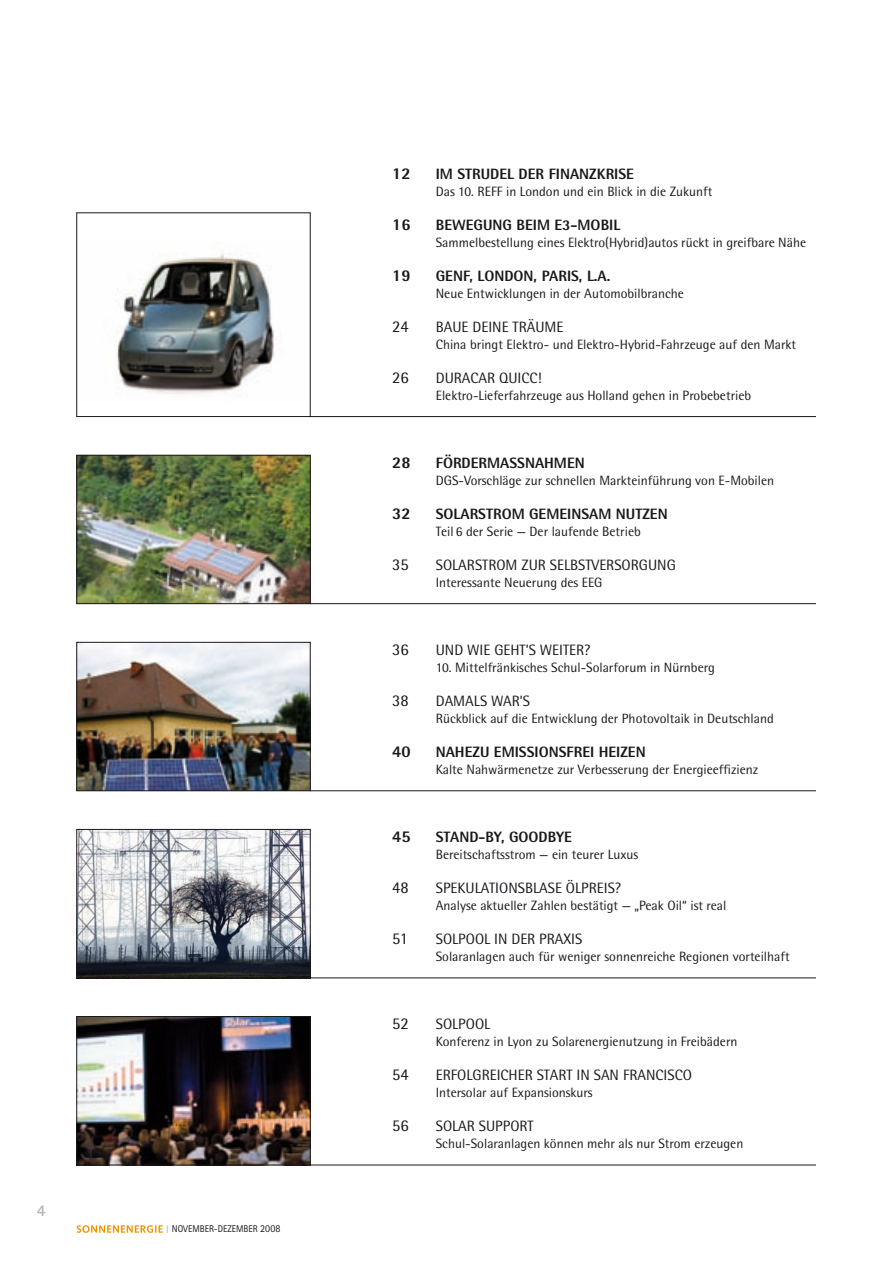
<style>
.page{position:relative;width:893px;height:1263px;background:#fff}
.page>*{position:absolute;margin:0;border:0;box-sizing:border-box;transform-origin:0 0}
.t1{font:16.5px "Rotis Semi Sans Std";color:#1a171c}
.t2{font:800 16.5px "Rotis Semi Sans Std";color:#1a171c}
.t3{font:700 16.5px "Rotis Semi Sans Std";color:#b1b3b4}
.t4{font:15px "Rotis Semi Sans Std";color:#1a171c}
.t5{font:800 15px "Rotis Semi Sans Std";color:#1a171c}
.t6{font:13.5px "Rotis Semi Sans Std";color:#1a171c}
.t7{font:9.75px "Rotis Sans Serif Std";color:#1a171c;scale:.95 1}
.s1{font-size:10.8px;color:#b1b3b4}
.s2{font-size:10.65px}
</style>
<div class="page">
<svg style="left:77px;top:1225px;width:86px;height:8px"></svg>
<img style="left:79px;top:457px;width:229px;height:145px">
<div style="left:77px;top:455px;width:233px;height:149px;border:1px solid #1a171c"></div>
<hr style="left:310px;top:603px;width:506px;height:1px;background:#1a171c">
<hr style="left:310px;top:978px;width:506px;height:1px;background:#1a171c">
<hr style="left:310px;top:1165px;width:506px;height:1px;background:#1a171c">
<img style="left:79px;top:644px;width:229px;height:145px">
<div style="left:77px;top:642px;width:233px;height:149px;border:1px solid #1a171c"></div>
<img style="left:79px;top:1018px;width:229px;height:145px">
<div style="left:77px;top:1016px;width:233px;height:149px;border:1px solid #1a171c"></div>
<hr style="left:310px;top:790px;width:506px;height:1px;background:#1a171c">
<img style="left:79px;top:831px;width:229px;height:145px">
<div style="left:77px;top:829px;width:233px;height:149px;border:1px solid #1a171c"></div>
<img style="left:117px;top:252px;width:157px;height:142px">
<hr style="left:310px;top:416px;width:506px;height:1px;background:#1a171c">
<p class="t3" style="left:37px;top:1200px;width:10px">4</p>
<p class="t7" style="left:166px;top:1223px;width:122px"><span class="s1">I</span> NOVEMBER-DEZEMBER <span class="s2">2008</span></p>
<p class="t2" style="left:392px;top:163px;width:20px">12</p>
<p class="t5" style="left:436px;top:164px;width:200px">IM STRUDEL DER FINANZKRISE</p>
<p class="t6" style="left:436px;top:183px;width:278px">Das 10. REFF in London und ein Blick in die Zukunft</p>
<p class="t2" style="left:392px;top:214px;width:20px">16</p>
<p class="t5" style="left:436px;top:215px;width:40px">BEWEGUNG</p>
<p class="t5" style="left:516px;top:215px;width:18px">BEIM</p>
<p class="t5" style="left:554px;top:215px;width:61px">E3-MOBIL</p>
<p class="t6" style="left:436px;top:234px;width:372px">Sammelbestellung eines Elektro(Hybrid)autos rückt in greifbare Nähe</p>
<p class="t2" style="left:392px;top:265px;width:20px">19</p>
<p class="t5" style="left:436px;top:266px;width:10px">GEN</p>
<p class="t5" style="left:463px;top:266px;width:149px">F, LONDON, PARI S, L.A.</p>
<p class="t6" style="left:436px;top:285px;width:250px">Neue Entwicklungen in der Automobilbranche</p>
<p class="t1" style="left:392px;top:316px;width:18px">24</p>
<p class="t4" style="left:436px;top:318px;width:129px">BAUE DEINE TRÄUME</p>
<p class="t6" style="left:436px;top:336px;width:362px">China bringt Elektro- und Elektro-Hybrid-Fahrzeuge auf den Markt</p>
<p class="t1" style="left:392px;top:367px;width:18px">26</p>
<p class="t4" style="left:436px;top:369px;width:108px">DURACAR QUICC!</p>
<p class="t6" style="left:436px;top:387px;width:317px">Elektro-Lieferfahrzeuge aus Holland gehen in Probebetrieb</p>
<p class="t2" style="left:392px;top:452px;width:20px">28</p>
<p class="t5" style="left:436px;top:453px;width:28px">FÖRDERMA</p>
<p class="t5" style="left:509px;top:453px;width:27px">SSNAHMEN</p>
<p class="t6" style="left:436px;top:472px;width:340px">DGS-Vorschläge zur schnellen Markteinführung von E-Mobilen</p>
<p class="t2" style="left:392px;top:503px;width:20px">32</p>
<p class="t5" style="left:436px;top:504px;width:233px">SOLARSTROM GEMEINSAM NUTZEN</p>
<p class="t6" style="left:436px;top:523px;width:207px">Teil 6 der Serie — Der laufende Betrieb</p>
<p class="t1" style="left:392px;top:554px;width:18px">35</p>
<p class="t4" style="left:436px;top:556px;width:25px">Solarstr</p>
<p class="t4" style="left:496px;top:556px;width:34px">om zur</p>
<p class="t4" style="left:550px;top:556px;width:16px">Selbstvers</p>
<p class="t4" style="left:622px;top:556px;width:19px">orgung</p>
<p class="t6" style="left:436px;top:574px;width:168px">Interessante Neuerung des EEG</p>
<p class="t1" style="left:392px;top:639px;width:18px">36</p>
<p class="t4" style="left:436px;top:641px;width:68px">Und wie geht</p>
<p class="t4" style="left:526px;top:641px;width:34px">’s weiter</p>
<p class="t4" style="left:584px;top:641px;width:8px">?</p>
<p class="t6" style="left:436px;top:659px;width:280px">10. Mittelfränkisches Schul-Solarforum in Nürnberg</p>
<p class="t1" style="left:392px;top:691px;width:18px">38</p>
<p class="t4" style="left:436px;top:692px;width:19px">Damals</p>
<p class="t4" style="left:491px;top:692px;width:39px">war’s</p>
<p class="t6" style="left:436px;top:710px;width:339px">Rückblick auf die Entwicklung der Photovoltaik in Deutschland</p>
<p class="t2" style="left:392px;top:741px;width:20px">40</p>
<p class="t5" style="left:436px;top:742px;width:211px">NAHEZU EMISSIONSFREI HEIZEN</p>
<p class="t6" style="left:436px;top:761px;width:324px">Kalte Nahwärmenetze zur Verbesserung der Energieeffizienz</p>
<p class="t2" style="left:392px;top:826px;width:20px">45</p>
<p class="t5" style="left:436px;top:827px;width:18px">STAND</p>
<p class="t5" style="left:479px;top:827px;width:93px">-BY, GOODBYE</p>
<p class="t6" style="left:436px;top:846px;width:204px">Bereitschaftsstrom — ein teurer Luxus</p>
<p class="t1" style="left:392px;top:878px;width:18px">48</p>
<p class="t4" style="left:436px;top:879px;width:187px">SPEKULATIONSBLASE ÖLPREIS?</p>
<p class="t6" style="left:436px;top:897px;width:292px">Analyse aktueller Zahlen bestätigt — „Peak Oil“ ist real</p>
<p class="t1" style="left:392px;top:929px;width:17px">51</p>
<p class="t4" style="left:436px;top:930px;width:85px">Solpool in der</p>
<p class="t4" style="left:539px;top:930px;width:38px">Praxis</p>
<p class="t6" style="left:436px;top:948px;width:355px">Solaranlagen auch für weniger sonnenreiche Regionen vorteilhaft</p>
<p class="t1" style="left:392px;top:1014px;width:18px">52</p>
<p class="t4" style="left:436px;top:1015px;width:56px">SOLPOO L</p>
<p class="t6" style="left:436px;top:1033px;width:303px">Konferenz in Lyon zu Solarenergienutzung in Freibädern</p>
<p class="t1" style="left:392px;top:1065px;width:18px">54</p>
<p class="t4" style="left:436px;top:1066px;width:39px">Erfolgreicher</p>
<p class="t4" style="left:537px;top:1066px;width:16px">Start</p>
<p class="t4" style="left:576px;top:1066px;width:62px">in San Francisc</p>
<p class="t4" style="left:683px;top:1066px;width:11px">o</p>
<p class="t6" style="left:436px;top:1084px;width:158px">Intersolar auf Expansionskurs</p>
<p class="t1" style="left:392px;top:1116px;width:18px">56</p>
<p class="t4" style="left:436px;top:1117px;width:25px">Solar</p>
<p class="t4" style="left:479px;top:1117px;width:49px">Support</p>
<p class="t6" style="left:436px;top:1136px;width:309px">Schul-Solaranlagen können mehr als nur Strom erzeugen</p>
</div>
